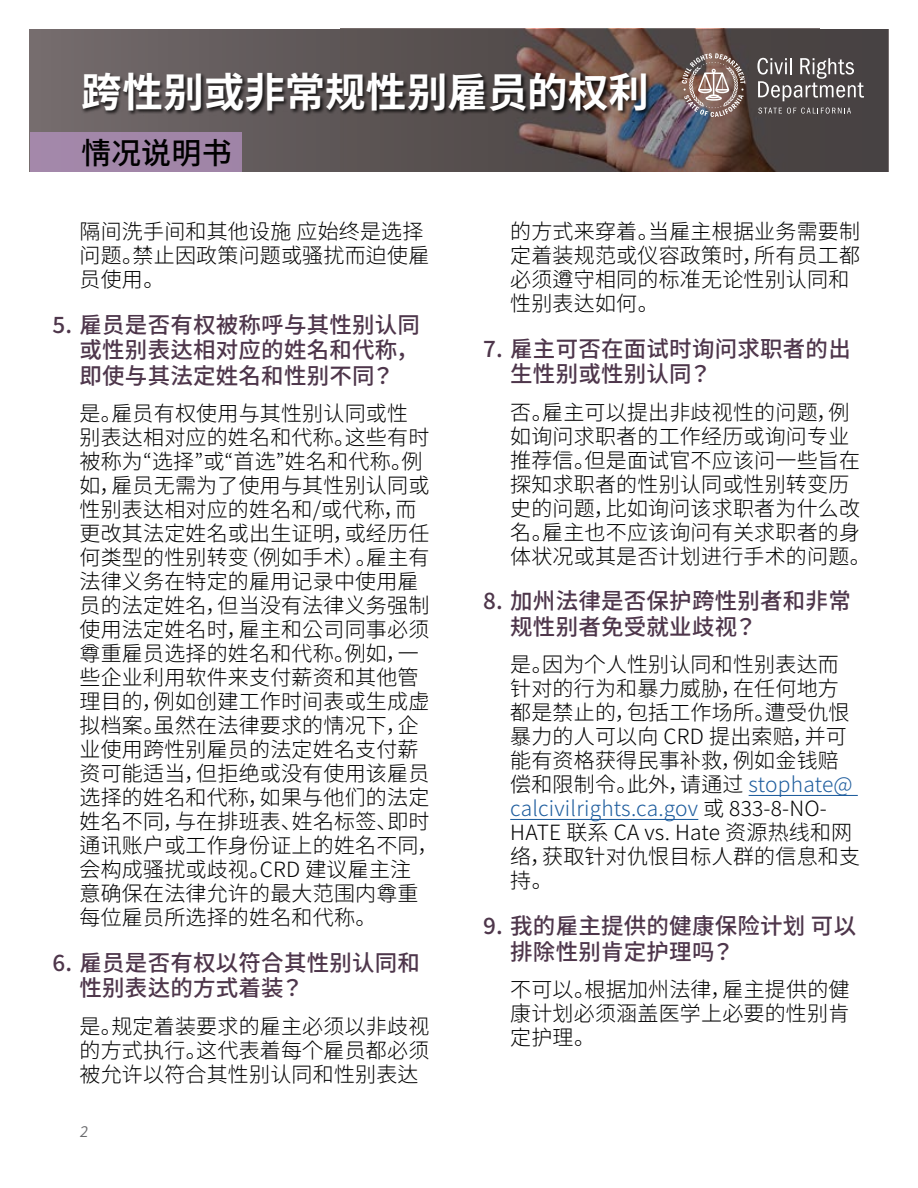
<style>
.page{position:relative;width:918px;height:1188px;background:#fff}
.page>*{position:absolute;margin:0;border:0;box-sizing:border-box;transform-origin:0 0}
.t1{font:700 40.5px "Noto Sans CJ Kkr";color:#fff}
.t2{font:500 30px "Noto Sans CJ Kkr";letter-spacing:.005em;color:#000}
.t3{font:500 22.5px/25.5px "Noto Sans CJ Kkr";letter-spacing:.01em;color:#4e364b}
.t4{font:300 21px/24px "Noto Sans CJ Kkr";letter-spacing:.01em;color:#000}
.t5{font:600 15px "Noto Sans CJ Kkr";color:#696a6d}
.s1{color:#205e9e}
</style>
<div class="page">
<svg style="left:30px;top:29px;width:858px;height:142px;background:#5e5352"></svg>
<div style="left:30px;top:132px;width:212px;height:39px;background:#a286a8"></div>
<svg style="left:757px;top:58px;width:107px;height:43px;background:#706c6c"></svg>
<svg style="left:758px;top:108px;width:93px;height:6px"></svg>
<svg style="left:682px;top:53px;width:63px;height:64px;background:#8d7a75"></svg>
<hr style="left:749px;top:795px;width:109px;height:1px;background:#205e9e">
<hr style="left:510px;top:819px;width:188px;height:1px;background:#205e9e">
<div style="left:82px;top:72px;width:569px;height:44px;background:#000;opacity:.75"></div>
<h1 class="t1" style="left:81px;top:69px;width:570px">跨性别或非常规性别雇员的权利</h1>
<h2 class="t2" style="left:81px;top:137px;width:152px">情况说明书</h2>
<p class="t4" style="left:80px;top:220px;width:351px">隔间洗手间和其他设施 应始终是选择问题。禁止因政策问题或骚扰而迫使雇员使用。</p>
<p class="t3" style="left:80px;top:312px;width:342px;text-align:justify;text-indent:-27px">5. 雇员是否有权被称呼与其性别认同或性别表达相对应的姓名和代称，即使与其法定姓名和性别不同？</p>
<p class="t4" style="left:80px;top:402px;width:361px">是。雇员有权使用与其性别认同或性<br>别表达相对应的姓名和代称。这些有时被称为“选择”或“首选”姓名和代称。例如，雇员无需为了使用与其性别认同或性别表达相对应的姓名和/或代称，而更改其法定姓名或出生证明，或经历任何类型的性别转变（例如手术）。雇主有法律义务在特定的雇用记录中使用雇员的法定姓名，但当没有法律义务强制使用法定姓名时，雇主和公司同事必须尊重雇员选择的姓名和代称。例如，一些企业利用软件来支付薪资和其他管理目的，例如创建工作时间表或生成虚拟档案。虽然在法律要求的情况下，企业使用跨性别雇员的法定姓名支付薪资可能适当，但拒绝或没有使用该雇员选择的姓名和代称，如果与他们的法定姓名不同，与在排班表、姓名标签、即时通讯账户或工作身份证上的姓名不同，会构成骚扰或歧视。CRD 建议雇主注<br>意确保在法律允许的最大范围内尊重每位雇员所选择的姓名和代称。</p>
<p class="t3" style="left:80px;top:950px;width:342px;text-indent:-27px">6. 雇员是否有权以符合其性别认同和性别表达的方式着装？</p>
<p class="t4" style="left:80px;top:1015px;width:351px;text-align:justify">是。规定着装要求的雇主必须以非歧视的方式执行。这代表着每个雇员都必须被允许以符合其性别认同和性别表达</p>
<p class="t5" style="left:80px;top:1123px;width:16px">2</p>
<p class="t4" style="left:510px;top:220px;width:351px">的方式来穿着。当雇主根据业务需要制定着装规范或仪容政策时，所有员工都必须遵守相同的标准无论性别认同和性别表达如何。</p>
<p class="t3" style="left:510px;top:336px;width:342px;text-indent:-27px">7. 雇主可否在面试时询问求职者的出生性别或性别认同？</p>
<p class="t4" style="left:510px;top:400px;width:362px">否。雇主可以提出非歧视性的问题，例如询问求职者的工作经历或询问专业推荐信。但是面试官不应该问一些旨在探知求职者的性别认同或性别转变历史的问题，比如询问该求职者为什么改名。雇主也不应该询问有关求职者的身体状况或其是否计划进行手术的问题。</p>
<p class="t3" style="left:510px;top:589px;width:342px;text-indent:-27px">8. 加州法律是否保护跨性别者和非常规性别者免受就业歧视？</p>
<p class="t4" style="left:510px;top:653px;width:351px">是。因为个人性别认同和性别表达而针对的行为和暴力威胁，在任何地方都是禁止的，包括工作场所。遭受仇恨暴力的人可以向 CRD 提出索赔，并可能有资格获得民事补救，例如金钱赔偿和限制令。此外，请通过 <span class="s1">stophate@ calcivilrights.ca.gov</span> 或 833-8-NO-<br>HATE 联系 CA vs. Hate 资源热线和网络，获取针对仇恨目标人群的信息和支持。</p>
<p class="t3" style="left:510px;top:914px;width:347px;text-indent:-27px">9. 我的雇主提供的健康保险计划 可以排除性别肯定护理吗？</p>
<p class="t4" style="left:510px;top:978px;width:341px;text-align:justify">不可以。根据加州法律，雇主提供的健康计划必须涵盖医学上必要的性别肯定护理。</p>
</div>
